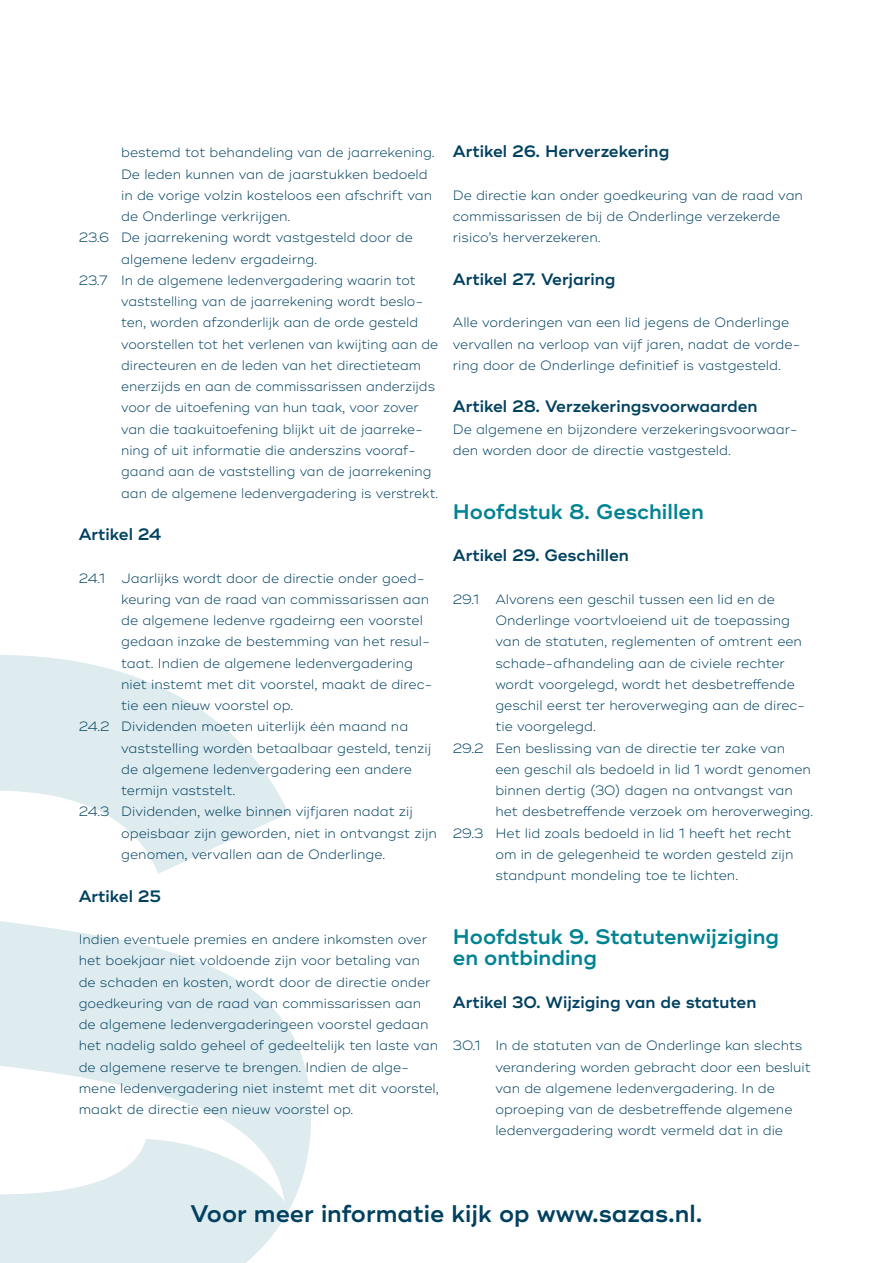
<style>
.page{position:relative;width:893px;height:1263px;background:#fff}
.page>*{position:absolute;margin:0;border:0;box-sizing:border-box;transform-origin:0 0}
.t1{font:600 24px "Ridley Grotesk";color:#014160}
._3_Tussenkop{font:600 21px/21.3px "Ridley Grotesk";color:#008392}
.Artikelkop{font:600 16.5px "Ridley Grotesk";color:#014160}
.Platte_tekst_insprin{font:300 13.5px/21.3px "Ridley Grotesk";color:#014160}
.Platte_tekst{font:300 13.5px/21.3px "Ridley Grotesk";color:#014160}
</style>
<div class="page">
<svg style="left:0;top:655px;width:311px;height:608px;fill:#deebef"></svg>
<p class="Platte_tekst_insprin" style="left:121px;top:142px;width:315px">bestemd tot behandeling van de jaarrekening.<br>De leden kunnen van de jaarstukken bedoeld in de vorige volzin kosteloos een afschrift van de Onderlinge verkrijgen.</p>
<p class="Platte_tekst_insprin" style="left:121px;top:227px;width:293px;text-indent:-43px">23.6 De jaarrekening wordt vastgesteld door de algemene ledenv ergadeirng.</p>
<p class="Platte_tekst_insprin" style="left:121px;top:270px;width:319px;text-indent:-43px">23.7 In de algemene ledenvergadering waarin tot vaststelling van de jaarrekening wordt beslo&shy;ten, worden afzonderlijk aan de orde gesteld voorstellen tot het verlenen van kwijting aan de directeuren en de leden van het directieteam enerzijds en aan de commissarissen anderzijds voor de uitoefening van hun taak, voor zover van die taakuitoefening blijkt uit de jaarreke&shy;ning of uit informatie die anderszins vooraf&shy;gaand aan de vaststelling van de jaarrekening aan de algemene ledenvergadering is verstrekt.</p>
<p class="Artikelkop" style="left:79px;top:524px;width:84px">Artikel 24</p>
<p class="Platte_tekst_insprin" style="left:121px;top:567px;width:313px;text-indent:-43px">24.1 Jaarlijks wordt door de directie onder goed&shy;keuring van de raad van commissarissen aan de algemene ledenve rgadeirng een voorstel gedaan inzake de bestemming van het resul&shy;taat. Indien de algemene ledenvergadering niet instemt met dit voorstel, maakt de direc&shy;tie een nieuw voorstel op.</p>
<p class="Platte_tekst_insprin" style="left:121px;top:716px;width:312px;text-indent:-43px">24.2 Dividenden moeten uiterlijk één maand na vaststelling worden betaalbaar gesteld, tenzij de algemene ledenvergadering een andere termijn vaststelt.</p>
<p class="Platte_tekst_insprin" style="left:121px;top:801px;width:317px;text-indent:-43px">24.3 Dividenden, welke binnen vijfjaren nadat zij opeisbaar zijn geworden, niet in ontvangst zijn genomen, vervallen aan de Onderlinge.</p>
<p class="Artikelkop" style="left:79px;top:886px;width:84px">Artikel 25</p>
<p class="Platte_tekst" style="left:79px;top:929px;width:362px">Indien eventuele premies en andere inkomsten over het boekjaar niet voldoende zijn voor betaling van de schaden en kosten, wordt door de directie onder goedkeuring van de raad van commissarissen aan de algemene ledenvergaderingeen voorstel gedaan het nadelig saldo geheel of gedeeltelijk ten laste van de algemene reserve te brengen. Indien de alge&shy;mene ledenvergadering niet instemt met dit voorstel, maakt de directie een nieuw voorstel op.</p>
<p class="Artikelkop" style="left:453px;top:142px;width:218px">Artikel 26. Herverzekering</p>
<p class="Platte_tekst" style="left:453px;top:185px;width:352px">De directie kan onder goedkeuring van de raad van commissarissen de bij de Onderlinge verzekerde risico’s herverzekeren.</p>
<p class="Artikelkop" style="left:453px;top:269px;width:164px">Artikel 27. Verjaring</p>
<p class="Platte_tekst" style="left:453px;top:312px;width:349px">Alle vorderingen van een lid jegens de Onderlinge vervallen na verloop van vijf jaren, nadat de vorde&shy;ring door de Onderlinge definitief is vastgesteld.</p>
<p class="Artikelkop" style="left:453px;top:397px;width:306px">Artikel 28. Verzekeringsvoorwaarden</p>
<p class="Platte_tekst" style="left:453px;top:419px;width:346px">De algemene en bijzondere verzekeringsvoorwaar&shy;den worden door de directie vastgesteld.</p>
<p class="_3_Tussenkop" style="left:453px;top:501px;width:252px">Hoofdstuk 8. Geschillen</p>
<p class="Artikelkop" style="left:453px;top:546px;width:178px">Artikel 29. Geschillen</p>
<p class="Platte_tekst_insprin" style="left:495px;top:589px;width:311px;text-indent:-43px">29.1 Alvorens een geschil tussen een lid en de Onderlinge voortvloeiend uit de toepassing van de statuten, reglementen of omtrent een schade-afhandeling aan de civiele rechter wordt voorgelegd, wordt het desbetreffende geschil eerst ter heroverweging aan de direc&shy;tie voorgelegd.</p>
<p class="Platte_tekst_insprin" style="left:495px;top:738px;width:319px;text-indent:-43px">29.2 Een beslissing van de directie ter zake van<br>een geschil als bedoeld in lid 1 wordt genomen binnen dertig (30) dagen na ontvangst van het desbetreffende verzoek om heroverweging.</p>
<p class="Platte_tekst_insprin" style="left:495px;top:823px;width:300px;text-indent:-43px">29.3 Het lid zoals bedoeld in lid 1 heeft het recht om in de gelegenheid te worden gesteld zijn standpunt mondeling toe te lichten.</p>
<p class="_3_Tussenkop" style="left:453px;top:927px;width:328px">Hoofdstuk 9. Statutenwijziging en ontbinding</p>
<p class="Artikelkop" style="left:453px;top:992px;width:305px">Artikel 30. Wijziging van de statuten</p>
<p class="Platte_tekst_insprin" style="left:495px;top:1035px;width:317px;text-indent:-43px">30.1 In de statuten van de Onderlinge kan slechts verandering worden gebracht door een besluit van de algemene ledenvergadering. In de oproeping van de desbetreffende algemene ledenvergadering wordt vermeld dat in die</p>
<h1 class="t1" style="left:191px;top:1199px;width:513px">Voor meer informatie kijk op www.sazas.nl.</h1>
</div>
